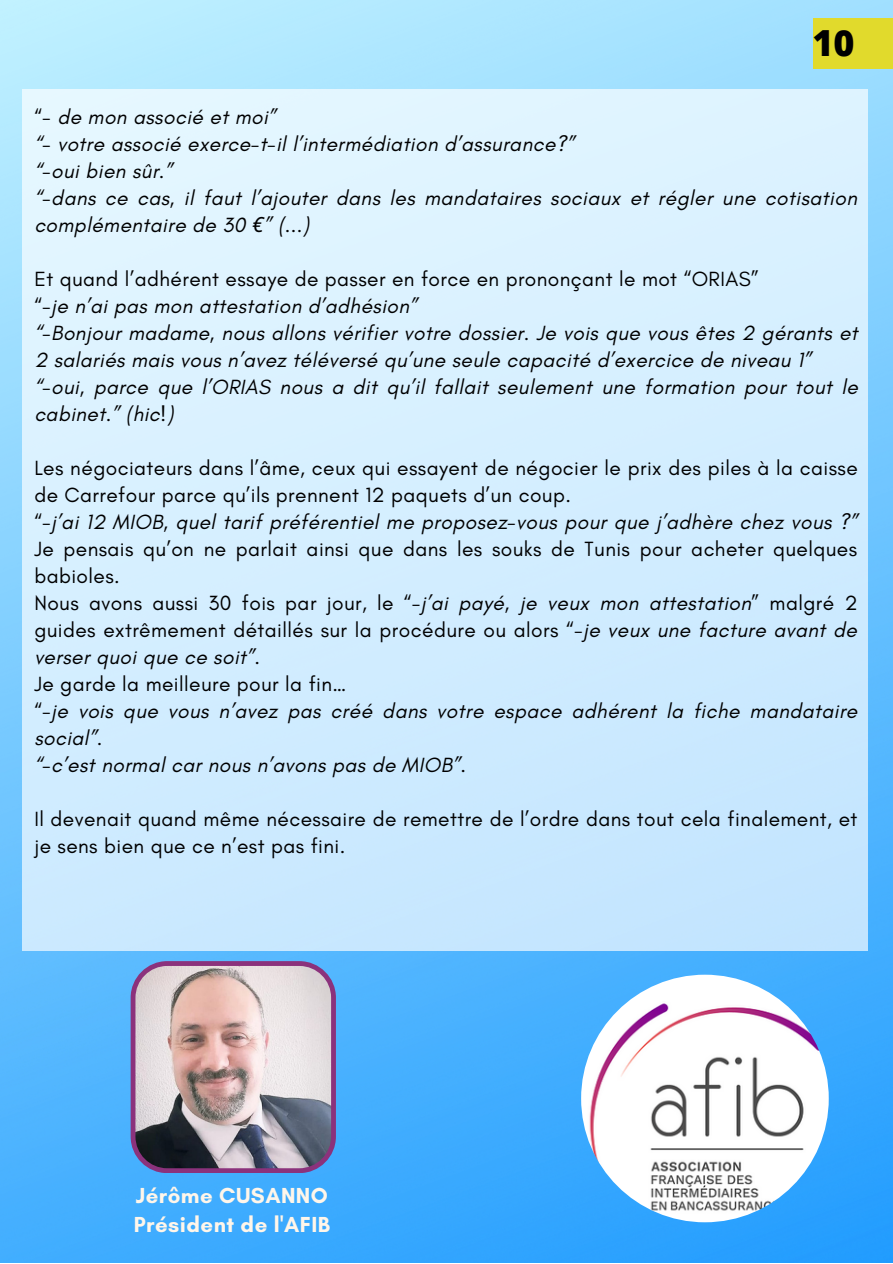
<style>
.page{position:relative;width:893px;height:1264px;background:#fff}
.page>*{position:absolute;margin:0;border:0;box-sizing:border-box;transform-origin:0 0}
.t1{font:800 36px "Open Sans";color:#000}
.t2{font:700 22.2px/28px "Glacial Indifference";letter-spacing:.02em;color:#fff6ea}
.t3{font:italic 21px/27px "Glacial Indifference";letter-spacing:.02em;color:#000}
.t4{font:21px/27px "Glacial Indifference";letter-spacing:.02em;color:#000}
.s1{font-style:normal}
.s2{font-family:"Noto Sans"}
.s3{font-style:italic}
</style>
<div class="page">
<img style="left:0;top:0;width:892px;height:1262px">
<img style="left:131px;top:961px;width:205px;height:211px">
<img style="left:581px;top:974px;width:247px;height:248px;border-radius:50%">
<div style="left:813px;top:18px;width:79px;height:50px;background:#e1da2c"></div>
<div style="left:23px;top:89px;width:844px;height:862px;background:linear-gradient(to right,#d9f1ff,#cfebff)"></div>
<h1 class="t1" style="left:812px;top:18px;width:44px">10</h1>
<p class="t3" style="left:34px;top:103px;width:824px"><span class="s1">“-</span> de mon associé et moi”<br>“- votre associé exerce-t-il l’intermédiation d’assurance?”<br>“-oui bien sûr.”<br>“-dans ce cas, il faut l’ajouter dans les mandataires sociaux et régler une cotisation complémentaire de 30 <span class="s2">€</span>” (...)</p>
<p class="t3" style="left:34px;top:265px;width:825px"><span class="s1">Et quand l’adhérent essaye de passer en force en prononçant le mot “ORIAS”<br>“-</span>je n’ai pas mon attestation d’adhésion”<br>“-Bonjour madame, nous allons vérifier votre dossier. Je vois que vous êtes 2 gérants et 2 salariés mais vous n’avez téléversé qu’une seule capacité d’exercice de niveau 1” “-oui, parce que l’ORIAS nous a dit qu’il fallait seulement une formation pour tout le cabinet.” (hic!)</p>
<p class="t4" style="left:34px;top:454px;width:825px">Les négociateurs dans l’âme, ceux qui essayent de négocier le prix des piles à la caisse de Carrefour parce qu’ils prennent 12 paquets d’un coup.<br>“-<span class="s3">j’ai 12 MIOB, quel tarif préférentiel me proposez-vous pour que j’adhère chez vous ?” </span>Je pensais qu’on ne parlait ainsi que dans les souks de Tunis pour acheter quelques babioles.<br>Nous avons aussi 30 fois par jour, le “-<span class="s3">j’ai payé, je veux mon attestation</span>” malgré 2 guides extrêmement détaillés sur la procédure ou alors “-<span class="s3">je veux une facture avant de verser quoi que ce soit”.</span></p>
<p class="t3" style="left:34px;top:670px;width:824px"><span class="s1">Je garde la meilleure pour la fin…<br>“-</span>je vois que vous n’avez pas créé dans votre espace adhérent la fiche mandataire social”.<br>“-c’est normal car nous n’avons pas de MIOB”<span class="s1">.</span></p>
<p class="t4" style="left:34px;top:805px;width:824px">Il devenait quand même nécessaire de remettre de l’ordre dans tout cela finalement, et je sens bien que ce n’est pas fini.</p>
<p class="t2" style="left:134px;top:1181px;width:197px">Jérôme CUSANNO<br>Président de l'AFIB</p>
</div>
